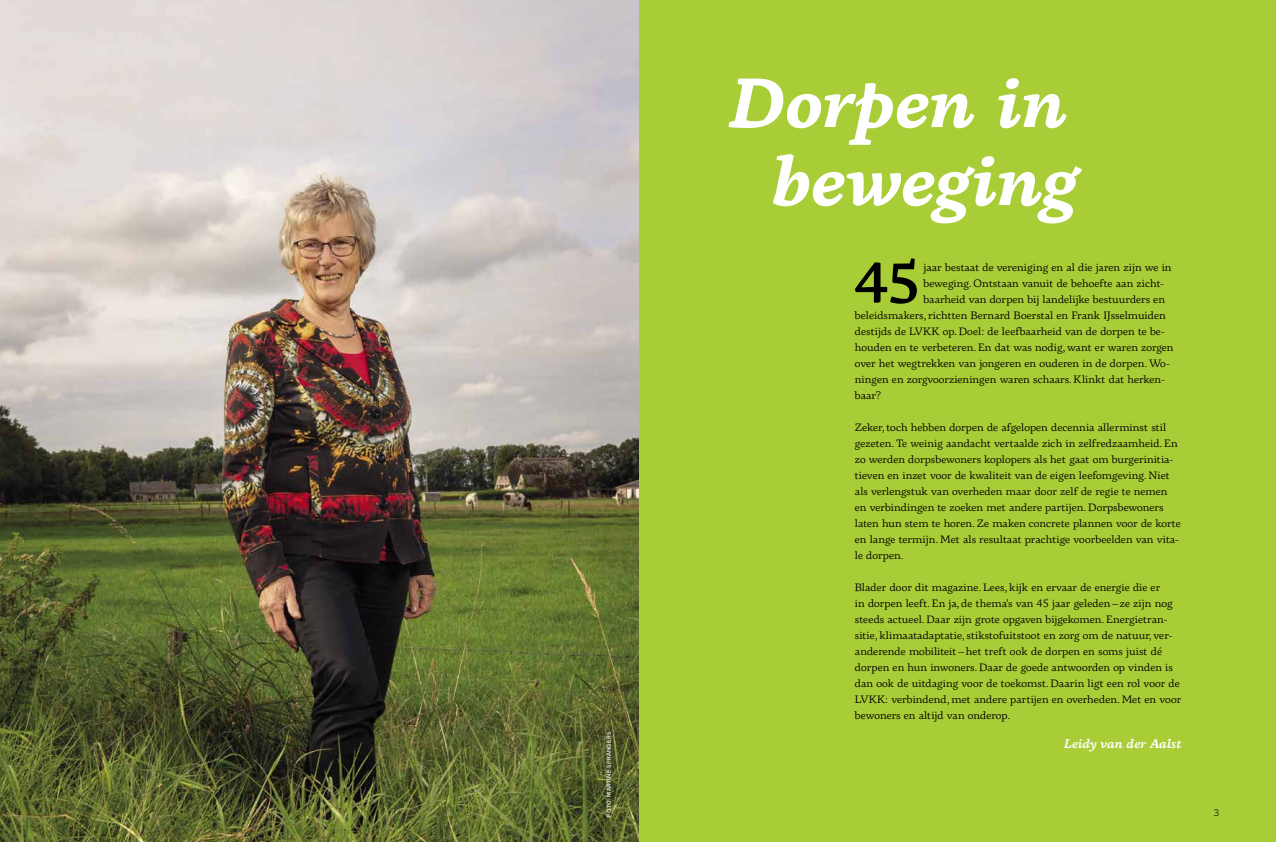
<style>
.page{position:relative;width:1276px;height:842px;background:#fff}
.page>*{position:absolute;margin:0;border:0;box-sizing:border-box;transform-origin:0 0}
.t1{font:italic 800 71.4px/78px "Basco Std";color:#fff;text-align:center}
.t2{font:700 58.2px "Basco Std";color:#000}
.t3{font:italic 700 13px "Basco Std";color:#fff}
.t4{font:11px/16px "Basco Std";color:#000}
.t5{font:300 10px "Proxima Nova";color:#000}
.t6{font:500 6px "Proxima Nova";letter-spacing:.04em;color:#fff}
</style>
<div class="page">
<div style="left:638px;top:0;width:638px;height:842px;background:#a8cd37"></div>
<img style="left:0;top:0;width:638px;height:842px">
<p class="t6" style="left:604px;top:817px;width:86px;rotate:-90deg">FOTO: MARTINE SPRANGERS</p>
<h1 class="t1" style="left:729px;top:63px;width:351px">Dorpen in beweging</h1>
<h2 class="t2" style="left:855px;top:247px;width:67px">45</h2>
<p class="t4" style="left:923px;top:259px;width:250px">jaar bestaat de vereniging en al die jaren zijn we in</p>
<p class="t4" style="left:923px;top:275px;width:242px">beweging. Ontstaan vanuit de behoefte aan zicht-</p>
<p class="t4" style="left:923px;top:291px;width:243px">baarheid van dorpen bij landelijke bestuurders en</p>
<p class="t4" style="left:855px;top:307px;width:312px">beleidsmakers, richtten Bernard Boerstal en Frank IJsselmuiden</p>
<p class="t4" style="left:855px;top:323px;width:311px">destijds de LVKK op. Doel: de leefbaarheid van de dorpen te be-</p>
<p class="t4" style="left:855px;top:339px;width:320px">houden en te verbeteren. En dat was nodig, want er waren zorgen</p>
<p class="t4" style="left:855px;top:355px;width:316px">over het wegtrekken van jongeren en ouderen in de dorpen. Wo-</p>
<p class="t4" style="left:855px;top:371px;width:311px">ningen en zorgvoorzieningen waren schaars. Klinkt dat herken-</p>
<p class="t4" style="left:855px;top:387px;width:28px">baar?</p>
<p class="t4" style="left:855px;top:419px;width:327px">Zeker, toch hebben dorpen de afgelopen decennia allerminst stil gezeten. Te weinig aandacht vertaalde zich in zelfredzaamheid. En zo werden dorpsbewoners koplopers als het gaat om burgerinitia&shy;tieven en inzet voor de kwaliteit van de eigen leefomgeving. Niet als verlengstuk van overheden maar door zelf de regie te nemen en verbindingen te zoeken met andere partijen. Dorpsbewoners laten hun stem te horen. Ze maken concrete plannen voor de korte en lange termijn. Met als resultaat prachtige voorbeelden van vita&shy;le dorpen.</p>
<p class="t4" style="left:855px;top:579px;width:328px">Blader door dit magazine. Lees, kijk en ervaar de energie die er<br>in dorpen leeft. En ja, de thema’s van 45 jaar geleden – ze zijn nog steeds actueel. Daar zijn grote opgaven bijgekomen. Energietran&shy;sitie, klimaatadaptatie, stikstofuitstoot en zorg om de natuur, ver&shy;anderende mobiliteit – het treft ook de dorpen en soms juist dé dorpen en hun inwoners. Daar de goede antwoorden op vinden is dan ook de uitdaging voor de toekomst. Daarin ligt een rol voor de LVKK: verbindend, met andere partijen en overheden. Met en voor bewoners en altijd van onderop.</p>
<p class="t3" style="left:1064px;top:736px;width:119px">Leidy van der Aalst</p>
<p class="t5" style="left:1213px;top:805px;width:7px">3</p>
</div>
